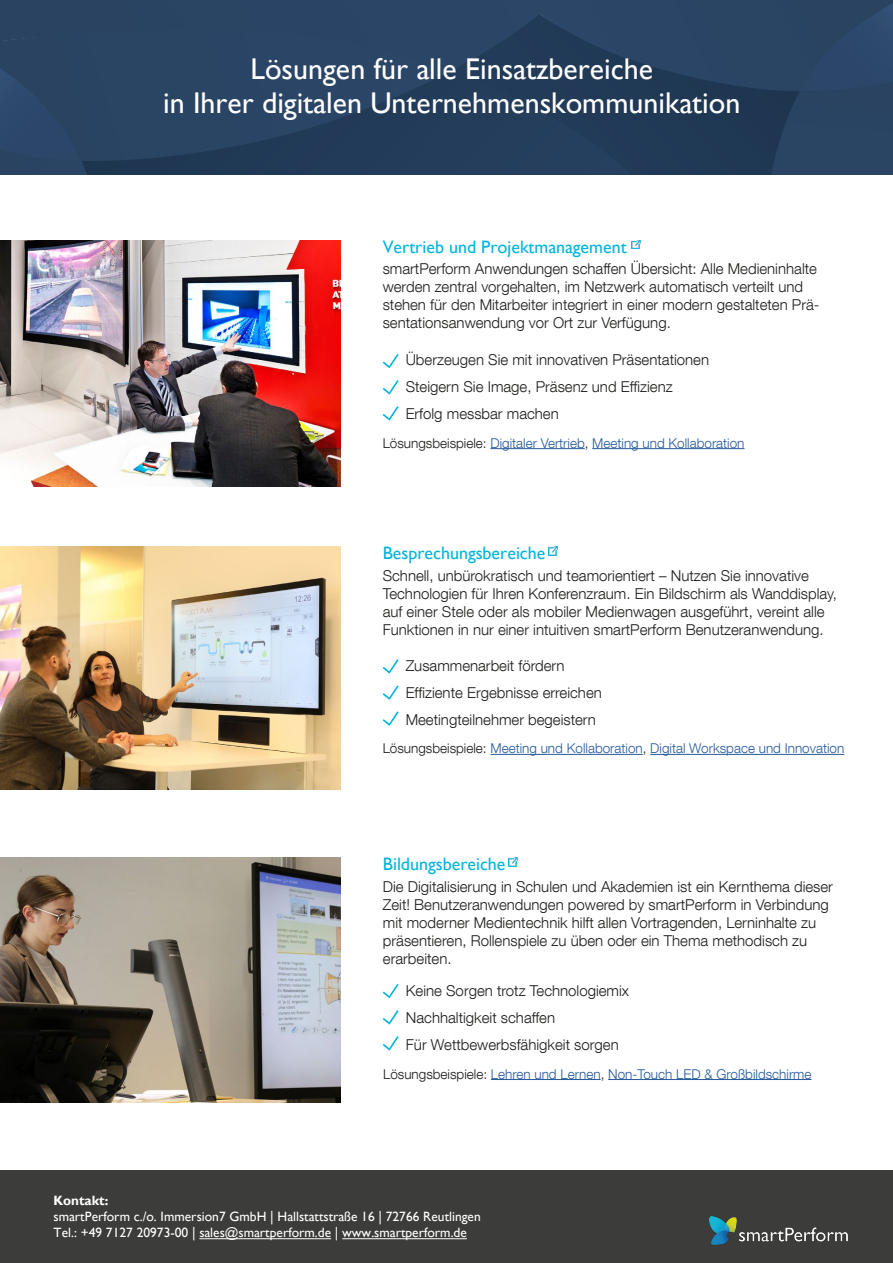
<style>
.page{position:relative;width:893px;height:1263px;background:#fff}
.page>*{position:absolute;margin:0;border:0;box-sizing:border-box;transform-origin:0 0}
.t1{font:30px/34.5px "Gill Sans";color:#fff;text-align:center}
.t2{font:18px "Gill Sans";color:#01b5dd}
.t3{font:300 15px/18px "Helvetica Neue LT Com";color:#1d1d1b}
.t4{font:300 13.5px "Helvetica Neue LT Com";color:#275b9b}
.t5{font:13.5px/16.2px "Gill Sans";color:#fff}
.t6{font:700 13.5px "Gill Sans";color:#fff}
.s1{color:#1d1d1b}
</style>
<div class="page">
<div style="left:0;top:1170px;width:893px;height:93px;background:#3c3c3a"></div>
<hr style="left:199px;top:1238px;width:132px;height:1px;background:#fff">
<hr style="left:342px;top:1238px;width:125px;height:1px;background:#fff">
<div style="left:0;top:0;width:893px;height:174px;background:linear-gradient(to right,#294362,#263f5d)"></div>
<img style="left:709px;top:1217px;width:139px;height:28px">
<img style="left:0;top:240px;width:341px;height:246px">
<svg style="left:631px;top:240px;width:9px;height:9px"></svg>
<hr style="left:490px;top:448px;width:95px;height:1px;background:#275b9b">
<hr style="left:592px;top:448px;width:152px;height:1px;background:#275b9b">
<img style="left:0;top:546px;width:340px;height:243px">
<svg style="left:548px;top:546px;width:9px;height:9px"></svg>
<hr style="left:490px;top:754px;width:153px;height:1px;background:#275b9b">
<hr style="left:650px;top:754px;width:194px;height:1px;background:#275b9b">
<img style="left:0;top:857px;width:340px;height:246px">
<svg style="left:509px;top:858px;width:8px;height:8px"></svg>
<hr style="left:491px;top:1079px;width:110px;height:1px;background:#275b9b">
<hr style="left:608px;top:1079px;width:203px;height:1px;background:#275b9b">
<svg style="left:383px;top:354px;width:16px;height:14px"></svg>
<svg style="left:383px;top:380px;width:16px;height:14px"></svg>
<svg style="left:383px;top:406px;width:16px;height:14px"></svg>
<svg style="left:383px;top:659px;width:16px;height:14px"></svg>
<svg style="left:383px;top:685px;width:16px;height:15px"></svg>
<svg style="left:383px;top:711px;width:16px;height:15px"></svg>
<svg style="left:383px;top:984px;width:16px;height:14px"></svg>
<svg style="left:383px;top:1010px;width:16px;height:14px"></svg>
<svg style="left:383px;top:1036px;width:16px;height:14px"></svg>
<h1 class="t1" style="left:163px;top:52px;width:579px">Lösungen für alle Einsatzbereiche<br>in Ihrer digitalen Unternehmenskommunikation</h1>
<p class="t2" style="left:383px;top:236px;width:245px">Vertrieb und Projektmanagement</p>
<p class="t3" style="left:383px;top:260px;width:438px">smartPerform Anwendungen schaffen Übersicht: Alle Medieninhalte werden zentral vorgehalten, im Netzwerk automatisch verteilt und stehen für den Mitarbeiter integriert in einer modern gestalteten Prä&shy;sentationsanwendung vor Ort zur Verfügung.</p>
<p class="t3" style="left:406px;top:346px;width:305px;line-height:27px">Überzeugen Sie mit innovativen Präsentationen<br>Steigern Sie Image, Präsenz und Effizienz<br>Erfolg messbar machen</p>
<p class="t4" style="left:383px;top:435px;width:363px"><span class="s1">Lösungsbeispiele:</span> Digitaler Vertrieb<span class="s1">,</span> Meeting und Kollaboration</p>
<p class="t2" style="left:383px;top:542px;width:164px">Besprechungsbereiche</p>
<p class="t3" style="left:383px;top:566px;width:456px">Schnell, unbürokratisch und teamorientiert – Nutzen Sie innovative Technologien für Ihren Konferenzraum. Ein Bildschirm als Wanddisplay, auf einer Stele oder als mobiler Medienwagen ausgeführt, vereint alle Funktionen in nur einer intuitiven smartPerform Benutzeranwendung.</p>
<p class="t3" style="left:406px;top:652px;width:198px;line-height:27px">Zusammenarbeit fördern<br>Effiziente Ergebnisse erreichen<br>Meetingteilnehmer begeistern</p>
<p class="t4" style="left:383px;top:740px;width:463px"><span class="s1">Lösungsbeispiele:</span> Meeting und Kollaboration<span class="s1">,</span> Digital Workspace und Innovation</p>
<p class="t2" style="left:383px;top:854px;width:124px">Bildungsbereiche</p>
<p class="t3" style="left:383px;top:877px;width:452px">Die Digitalisierung in Schulen und Akademien ist ein Kernthema dieser Zeit! Benutzeranwendungen powered by smartPerform in Verbindung mit moderner Medientechnik hilft allen Vortragenden, Lerninhalte zu präsentieren, Rollenspiele zu üben oder ein Thema methodisch zu erarbeiten.</p>
<p class="t3" style="left:406px;top:977px;width:225px;line-height:27px">Keine Sorgen trotz Technologiemix<br>Nachhaltigkeit schaffen<br>Für Wettbewerbsfähigkeit sorgen</p>
<p class="t4" style="left:383px;top:1065px;width:430px"><span class="s1">Lösungsbeispiele:</span> Lehren und Lernen<span class="s1">,</span> Non-Touch LED &amp; Großbildschirme</p>
<p class="t6" style="left:54px;top:1192px;width:56px">Kontakt:</p>
<p class="t5" style="left:54px;top:1208px;width:429px">smartPerform c./o. Immersion7 GmbH | Hallstattstraße 16 | 72766 Reutlingen<br>Tel.: +49 7127 20973-00 | sales@smartperform.de | www.smartperform.de</p>
</div>
